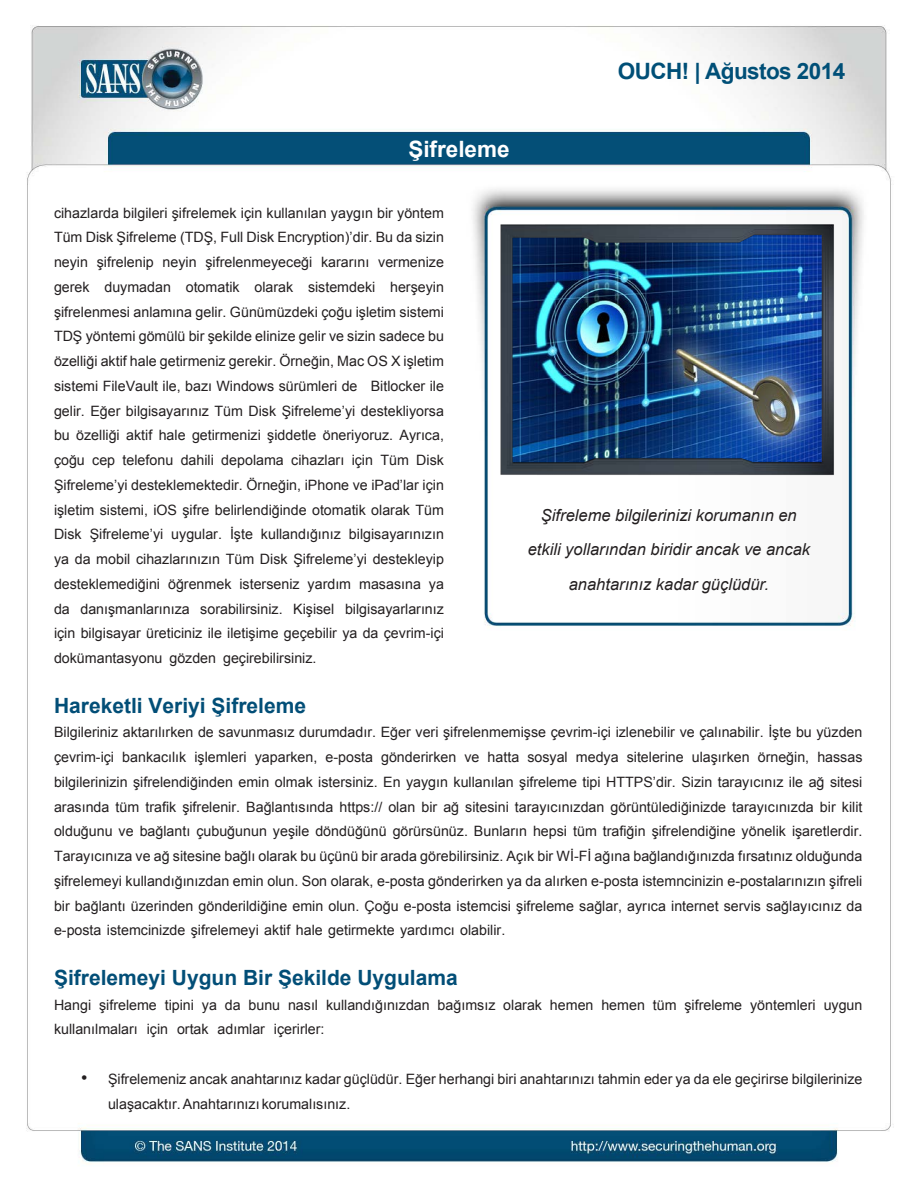
<style>
.page{position:relative;width:918px;height:1188px;background:#fff}
.page>*{position:absolute;margin:0;border:0;box-sizing:border-box;transform-origin:0 0}
.t1{font:700 22.5px "Arial";letter-spacing:-.025em;color:#004f77}
.t2{font:700 22.5px "Arial";color:#fff}
.MainText{font:700 21px "Arial";color:#024e77}
.t3{font:18px "Arial";color:#231f20}
.t4{font:italic 16.5px/34.5px "Arial";color:#231f20;text-align:center}
.MainText-2{font:14.25px/24.8px "Arial";color:#231f20;text-align:right}
</style>
<div class="page">
<img style="left:26px;top:25px;width:865px;height:1139px">
<img style="left:479px;top:207px;width:377px;height:282px">
<h1 class="t1" style="left:618px;top:56px;width:229px">OUCH! | Ağustos 2014</h1>
<h1 class="t2" style="left:408px;top:134px;width:103px">Şifreleme</h1>
<p class="MainText-2" style="left:54px;top:200px;width:391px">cihazlarda bilgileri şifrelemek için kullanılan yaygın bir yöntem<br>Tüm Disk Şifreleme (TDŞ, Full Disk Encryption)’dir. Bu da sizin vermenize</p>
<p class="MainText-2" style="left:97px;top:250px;width:59px">şifrelenip</p>
<p class="MainText-2" style="left:205px;top:250px;width:108px">şifrelenmeyeceği</p>
<p class="MainText-2" style="left:54px;top:250px;width:36px">neyin</p>
<p class="MainText-2" style="left:163px;top:250px;width:36px">neyin</p>
<p class="MainText-2" style="left:321px;top:250px;width:50px">kararını</p>
<p class="MainText-2" style="left:54px;top:275px;width:37px">gerek</p>
<p class="MainText-2" style="left:54px;top:299px;width:391px">şifrelenmesi anlamına gelir. Günümüzdeki çoğu işletim sistemi</p>
<p class="MainText-2" style="left:54px;top:324px;width:391px">TDŞ yöntemi gömülü bir şekilde elinize gelir ve sizin sadece bu</p>
<p class="MainText-2" style="left:54px;top:349px;width:391px">özelliği aktif hale getirmeniz gerekir. Örneğin, Mac OS X işletim</p>
<p class="MainText-2" style="left:371px;top:374px;width:75px">Bitlocker ile</p>
<p class="MainText-2" style="left:104px;top:275px;width:68px">duymadan</p>
<p class="MainText-2" style="left:186px;top:275px;width:55px">otomatik</p>
<p class="MainText-2" style="left:254px;top:275px;width:40px">olarak</p>
<p class="MainText-2" style="left:308px;top:275px;width:69px">sistemdeki</p>
<p class="MainText-2" style="left:390px;top:275px;width:55px">herşeyin</p>
<p class="MainText-2" style="left:54px;top:374px;width:305px">sistemi FileVault ile, bazı Windows sürümleri de</p>
<p class="MainText-2" style="left:54px;top:398px;width:391px">gelir. Eğer bilgisayarınız Tüm Disk Şifreleme’yi destekliyorsa</p>
<p class="MainText-2" style="left:54px;top:423px;width:391px">bu özelliği aktif hale getirmenizi şiddetle öneriyoruz. Ayrıca,</p>
<p class="MainText-2" style="left:416px;top:448px;width:29px">Disk</p>
<p class="MainText-2" style="left:123px;top:448px;width:52px">telefonu</p>
<p class="MainText-2" style="left:380px;top:448px;width:30px">Tüm</p>
<p class="MainText-2" style="left:181px;top:448px;width:35px">dahili</p>
<p class="MainText-2" style="left:221px;top:448px;width:64px">depolama</p>
<p class="MainText-2" style="left:291px;top:448px;width:55px">cihazları</p>
<p class="MainText-2" style="left:352px;top:448px;width:23px">için</p>
<p class="MainText-2" style="left:54px;top:448px;width:32px">çoğu</p>
<p class="MainText-2" style="left:54px;top:473px;width:391px">Şifreleme’yi desteklemektedir. Örneğin, iPhone ve iPad’lar için</p>
<p class="MainText-2" style="left:54px;top:497px;width:391px">işletim sistemi, iOS şifre belirlendiğinde otomatik olarak Tüm</p>
<p class="MainText-2" style="left:349px;top:522px;width:97px">bilgisayarınızın</p>
<p class="MainText-2" style="left:92px;top:448px;width:24px">cep</p>
<p class="MainText-2" style="left:230px;top:522px;width:24px">İşte</p>
<p class="MainText-2" style="left:90px;top:522px;width:75px">Şifreleme’yi</p>
<p class="MainText-2" style="left:54px;top:522px;width:29px">Disk</p>
<p class="MainText-2" style="left:54px;top:547px;width:391px">ya da mobil cihazlarınızın Tüm Disk Şifreleme’yi destekleyip</p>
<p class="MainText-2" style="left:429px;top:572px;width:17px">ya</p>
<p class="MainText-2" style="left:171px;top:522px;width:52px">uygular.</p>
<p class="MainText-2" style="left:261px;top:522px;width:81px">kullandığınız</p>
<p class="MainText-2" style="left:168px;top:572px;width:65px">öğrenmek</p>
<p class="MainText-2" style="left:54px;top:572px;width:108px">desteklemediğini</p>
<p class="MainText-2" style="left:239px;top:572px;width:62px">isterseniz</p>
<p class="MainText-2" style="left:308px;top:572px;width:45px">yardım</p>
<p class="MainText-2" style="left:359px;top:572px;width:63px">masasına</p>
<p class="t4" style="left:528px;top:498px;width:284px">Şifreleme bilgilerinizi korumanın en etkili yollarından biridir ancak ve ancak anahtarınız kadar güçlüdür.</p>
<p class="MainText-2" style="left:54px;top:596px;width:17px">da</p>
<p class="MainText-2" style="left:54px;top:621px;width:391px">için bilgisayar üreticiniz ile iletişime geçebilir ya da çevrim-içi</p>
<p class="MainText-2" style="left:223px;top:646px;width:95px">geçirebilirsiniz.</p>
<p class="MainText-2" style="left:80px;top:596px;width:111px">danışmanlarınıza</p>
<p class="MainText-2" style="left:200px;top:596px;width:84px">sorabilirsiniz.</p>
<p class="MainText-2" style="left:293px;top:596px;width:43px">Kişisel</p>
<p class="MainText-2" style="left:345px;top:596px;width:100px">bilgisayarlarınız</p>
<p class="MainText-2" style="left:54px;top:646px;width:110px">dokümantasyonu</p>
<p class="MainText" style="left:54px;top:691px;width:254px">Hareketli Veriyi Şifreleme</p>
<p class="MainText-2" style="left:54px;top:720px;width:810px">Bilgileriniz aktarılırken de savunmasız durumdadır. Eğer veri şifrelenmemişse çevrim-içi izlenebilir ve çalınabilir. İşte bu yüzden hassas</p>
<p class="MainText-2" style="left:169px;top:646px;width:48px">gözden</p>
<p class="MainText-2" style="left:381px;top:745px;width:77px">gönderirken</p>
<p class="MainText-2" style="left:758px;top:745px;width:53px">örneğin,</p>
<p class="MainText-2" style="left:54px;top:745px;width:810px;text-align:left">çevrim-içi<br>bilgilerinizin şifrelendiğinden emin olmak istersiniz. En yaygın kullanılan şifreleme tipi HTTPS’dir. Sizin tarayıcınız ile ağ sitesi arasında tüm trafik şifrelenir. Bağlantısında https:// olan bir ağ sitesini tarayıcınızdan görüntülediğinizde tarayıcınızda bir kilit olduğunu ve bağlantı çubuğunun yeşile döndüğünü görürsünüz. Bunların hepsi tüm trafiğin şifrelendiğine yönelik işaretlerdir.<br>Tarayıcınıza ve ağ sitesine bağlı olarak bu üçünü bir arada görebilirsiniz. Açık bir Wİ-Fİ ağına bağlandığınızda fırsatınız olduğunda şifrelemeyi kullandığınızdan emin olun. Son olarak -e, posta gönderirken ya da alırken -e posta istemncinizin -e postalarınızın şifreli bir bağlantı üzerinden gönderildiğine emin olun. Çoğu -e posta istemcisi şifreleme sağlar, ayrıca internet servis sağlayıcınız da -e posta istemcinizde şifrelemeyi aktif hale getirmekte yardımcı olabilir.</p>
<p class="MainText" style="left:54px;top:964px;width:405px">Şifrelemeyi Uygun Bir Şekilde Uygulama</p>
<p class="MainText-2" style="left:824px;top:992px;width:40px">uygun</p>
<p class="MainText-2" style="left:122px;top:745px;width:66px">bankacılık</p>
<p class="MainText-2" style="left:194px;top:745px;width:54px">işlemleri</p>
<p class="MainText-2" style="left:255px;top:745px;width:120px">yaparken -e, posta</p>
<p class="MainText-2" style="left:488px;top:745px;width:33px">hatta</p>
<p class="MainText-2" style="left:527px;top:745px;width:42px">sosyal</p>
<p class="MainText-2" style="left:576px;top:745px;width:44px">medya</p>
<p class="MainText-2" style="left:627px;top:745px;width:59px">sitelerine</p>
<p class="MainText-2" style="left:692px;top:745px;width:59px">ulaşırken</p>
<p class="MainText-2" style="left:464px;top:745px;width:17px">ve</p>
<p class="MainText-2" style="left:99px;top:992px;width:59px">şifreleme</p>
<p class="MainText-2" style="left:684px;top:992px;width:59px">şifreleme</p>
<p class="MainText-2" style="left:653px;top:992px;width:25px">tüm</p>
<p class="MainText-2" style="left:750px;top:992px;width:67px">yöntemleri</p>
<p class="MainText-2" style="left:54px;top:992px;width:39px">Hangi</p>
<p class="MainText-2" style="left:165px;top:992px;width:31px">tipini</p>
<p class="MainText-2" style="left:225px;top:992px;width:17px">da</p>
<p class="MainText-2" style="left:249px;top:992px;width:33px">bunu</p>
<p class="MainText-2" style="left:288px;top:992px;width:32px">nasıl</p>
<p class="MainText-2" style="left:326px;top:992px;width:105px">kullandığınızdan</p>
<p class="MainText-2" style="left:438px;top:992px;width:59px">bağımsız</p>
<p class="MainText-2" style="left:503px;top:992px;width:40px">olarak</p>
<p class="MainText-2" style="left:550px;top:992px;width:45px">hemen</p>
<p class="MainText-2" style="left:601px;top:992px;width:45px">hemen</p>
<p class="MainText-2" style="left:202px;top:992px;width:17px">ya</p>
<p class="MainText-2" style="left:54px;top:1017px;width:85px">kullanılmaları</p>
<p class="MainText-2" style="left:108px;top:1067px;width:756px">Şifrelemeniz ancak anahtarınız kadar güçlüdür. Eğer herhangi biri anahtarınızı tahmin eder ya da ele geçirirse bilgilerinize</p>
<p class="MainText-2" style="left:147px;top:1017px;width:23px">için</p>
<p class="MainText-2" style="left:177px;top:1017px;width:33px">ortak</p>
<p class="MainText-2" style="left:218px;top:1017px;width:49px">adımlar</p>
<p class="MainText-2" style="left:274px;top:1017px;width:52px">içerirler:</p>
<p class="t3" style="left:81px;top:1066px;width:8px">•</p>
<p class="MainText-2" style="left:108px;top:1091px;width:244px">ulaşacaktır.Anahtarınızıkorumalısınız.</p>
</div>
